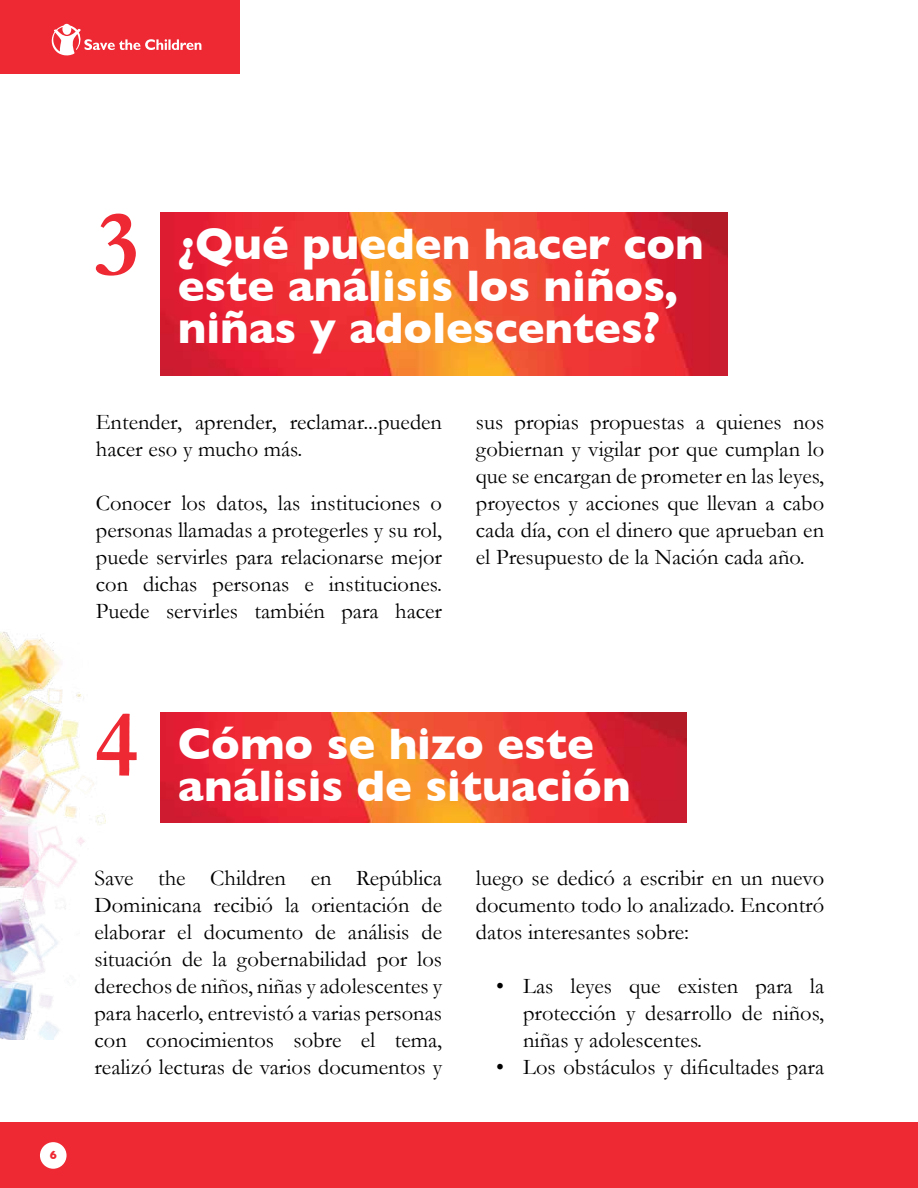
<style>
.page{position:relative;width:918px;height:1188px;background:#fff}
.page>*{position:absolute;margin:0;border:0;box-sizing:border-box;transform-origin:0 0}
.t1{font:700 94.5px "Garamond";color:#ee2934}
.t2{font:700 45px/42px "Gill Sans";color:#fff}
.t3{font:22.5px/27px "Garamond";color:#000;text-align:justify}
.t4{font:700 12px "Gill Sans";color:#ee2934}
</style>
<div class="page">
<div style="left:0;top:1123px;width:918px;height:65px;background:#ee2934"></div>
<div style="left:40px;top:1142px;width:27px;height:27px;background:#fff;border-radius:50%"></div>
<div style="left:0;top:0;width:240px;height:73px;background:#ee2934"></div>
<svg style="left:52px;top:24px;width:149px;height:31px"></svg>
<img style="left:0;top:632px;width:106px;height:408px">
<img style="left:161px;top:213px;width:567px;height:163px">
<img style="left:161px;top:713px;width:526px;height:109px">
<p class="t4" style="left:50px;top:1148px;width:9px">6</p>
<h1 class="t1" style="left:94px;top:188px;width:46px">3</h1>
<h2 class="t2" style="left:178px;top:222px;width:528px">¿Qué pueden hacer con este análisis los niños, niñas y adolescentes?</h2>
<p class="t3" style="left:96px;top:408px;width:348px">Entender, aprender, reclamar...pueden hacer eso y mucho más.</p>
<p class="t3" style="left:96px;top:489px;width:348px">Conocer los datos, las instituciones o personas llamadas a protegerles y su rol, puede servirles para relacionarse mejor con dichas personas e instituciones.<br>Puede servirles también para hacer</p>
<p class="t3" style="left:476px;top:408px;width:350px">sus propias propuestas a quienes nos gobiernan y vigilar por que cumplan lo que se encargan de prometer en las leyes, proyectos y acciones que llevan a cabo cada día, con el dinero que aprueban en el Presupuesto de la Nación cada año.</p>
<h1 class="t1" style="left:94px;top:688px;width:46px">4</h1>
<h2 class="t2" style="left:178px;top:722px;width:454px">Cómo se hizo este análisis de situación</h2>
<p class="t3" style="left:94px;top:864px;width:349px">Save the Children en República Dominicana recibió la orientación de elaborar el documento de análisis de situación de la gobernabilidad por los derechos de niños, niñas y adolescentes y para hacerlo, entrevistó a varias personas con conocimientos sobre el tema, realizó lecturas de varios documentos y</p>
<p class="t3" style="left:476px;top:864px;width:350px">luego se dedicó a escribir en un nuevo documento todo lo analizado. Encontró datos interesantes sobre:</p>
<p class="t3" style="left:523px;top:972px;width:303px;text-indent:-27px">• Las leyes que existen para la protección y desarrollo de niños, niñas y adolescentes.</p>
<p class="t3" style="left:496px;top:1053px;width:330px">• Los obstáculos y dificultades para</p>
</div>
